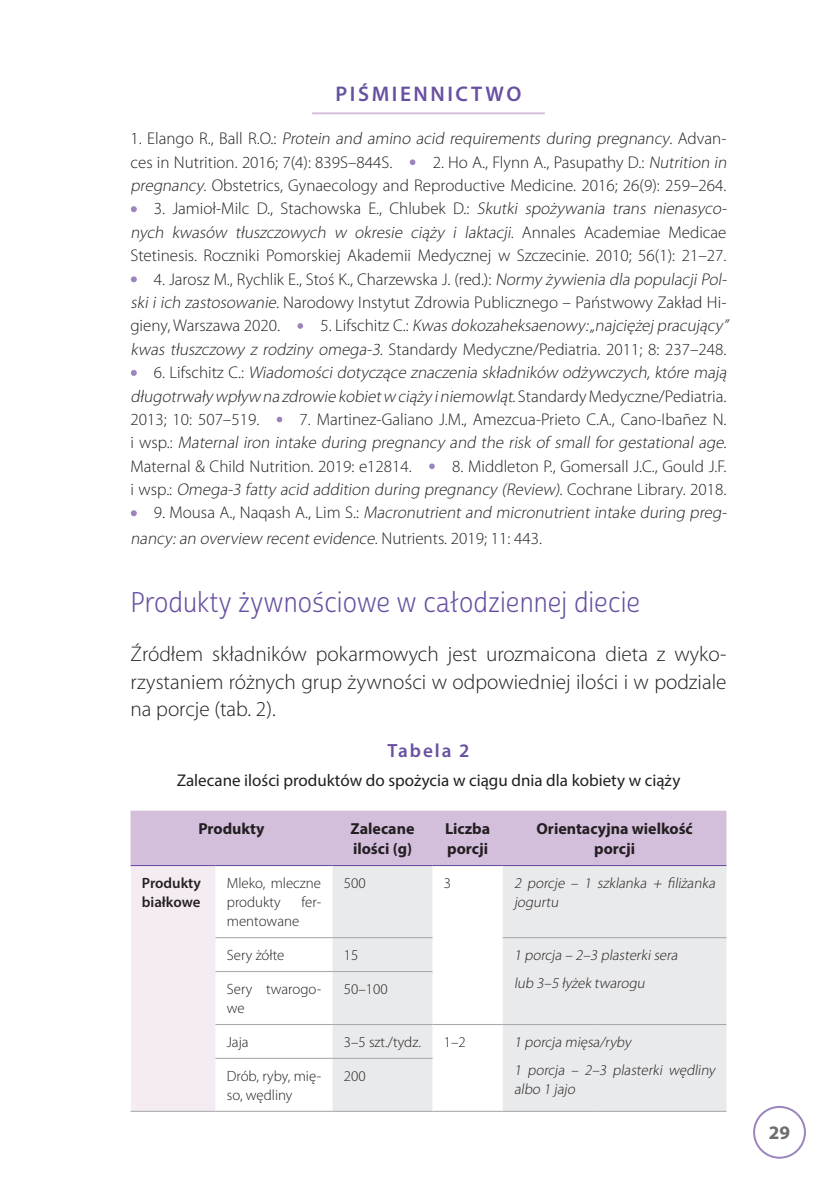
<style>
.page{position:relative;width:840px;height:1191px;background:#fff}
.page>*{position:absolute;margin:0;border:0;box-sizing:border-box;transform-origin:0 0}
.t1{font:27.6px "Cabrito Sans Con Boo";color:#6850a1}
.t2{font:300 21.2px/27.6px "Myriad Pro";color:#231f20;text-align:justify}
.t3{font:600 21.2px "Myriad Pro";letter-spacing:.12em;color:#6850a1}
.t4{font:600 19.2px "Myriad Pro";letter-spacing:.1em;color:#6850a1}
.t5{font:700 19.2px "Myriad Pro";color:#6c6d70}
.t6{font:300 17px/23.4px "Myriad Pro";color:#231f20}
.t7{font:italic 300 17px/23.4px "Myriad Pro";color:#231f20;text-align:right}
.t8{font:17px "Myriad Pro";color:#231f20}
.t9{font:700 16px/20.2px "Myriad Pro";color:#231f20}
.t10{font:italic 300 14.8px/27.6px "Myriad Pro";color:#231f20}
.t11{font:300 14.8px/19.2px "Myriad Pro";color:#231f20}
.t12{font:600 14.8px/19.2px "Myriad Pro";color:#231f20}
.s1{font-style:italic}
.s2{font-style:normal}
</style>
<div class="page">
<div style="left:752px;top:1106px;width:53px;height:52px;border:2px solid #9c85bd;border-radius:50%"></div>
<hr style="left:312px;top:112px;width:232px;height:2px;background:#d3bfdc">
<svg style="left:409px;top:159px;width:6px;height:6px"></svg>
<svg style="left:131px;top:206px;width:6px;height:6px"></svg>
<svg style="left:131px;top:276px;width:6px;height:6px"></svg>
<svg style="left:297px;top:323px;width:6px;height:6px"></svg>
<svg style="left:131px;top:370px;width:6px;height:6px"></svg>
<svg style="left:276px;top:417px;width:6px;height:5px"></svg>
<svg style="left:429px;top:463px;width:5px;height:6px"></svg>
<svg style="left:131px;top:510px;width:6px;height:6px"></svg>
<div style="left:130px;top:810px;width:596px;height:55px;background:#d3bfdc"></div>
<div style="left:130px;top:865px;width:85px;height:246px;background:#f4ebf3"></div>
<svg style="left:215px;top:866px;width:117px;height:193px"></svg>
<svg style="left:332px;top:866px;width:394px;height:244px;fill:#e9eaeb"></svg>
<hr style="left:215px;top:937px;width:117px;height:1px;background:#a8a9ad">
<hr style="left:332px;top:937px;width:100px;height:1px;background:#a8a9ad">
<hr style="left:502px;top:937px;width:92px;height:1px;background:#a8a9ad">
<hr style="left:594px;top:937px;width:132px;height:1px;background:#a8a9ad">
<hr style="left:215px;top:971px;width:117px;height:1px;background:#a8a9ad">
<hr style="left:332px;top:971px;width:100px;height:1px;background:#a8a9ad">
<hr style="left:215px;top:1024px;width:117px;height:1px;background:#a8a9ad">
<hr style="left:332px;top:1024px;width:100px;height:1px;background:#a8a9ad">
<hr style="left:432px;top:1024px;width:70px;height:1px;background:#a8a9ad">
<hr style="left:502px;top:1024px;width:92px;height:1px;background:#a8a9ad">
<hr style="left:594px;top:1024px;width:132px;height:1px;background:#a8a9ad">
<hr style="left:215px;top:1057px;width:117px;height:1px;background:#a8a9ad">
<hr style="left:332px;top:1057px;width:100px;height:1px;background:#a8a9ad">
<hr style="left:130px;top:1110px;width:85px;height:1px;background:#a8a9ad">
<hr style="left:215px;top:1110px;width:117px;height:1px;background:#a8a9ad">
<hr style="left:332px;top:1110px;width:100px;height:1px;background:#a8a9ad">
<hr style="left:432px;top:1110px;width:70px;height:1px;background:#a8a9ad">
<hr style="left:502px;top:1110px;width:92px;height:1px;background:#a8a9ad">
<hr style="left:594px;top:1110px;width:132px;height:1px;background:#a8a9ad">
<hr style="left:130px;top:865px;width:85px;height:1px;background:#6850a1">
<hr style="left:215px;top:865px;width:117px;height:1px;background:#6850a1">
<hr style="left:332px;top:865px;width:100px;height:1px;background:#6850a1">
<hr style="left:432px;top:865px;width:70px;height:1px;background:#6850a1">
<hr style="left:502px;top:865px;width:92px;height:1px;background:#6850a1">
<hr style="left:594px;top:865px;width:132px;height:1px;background:#6850a1">
<p class="t3" style="left:335px;top:80px;width:187px">PIŚMIENNICTWO</p>
<p class="t6" style="left:130px;top:127px;width:597px">1 . E l a n g o R ., B a l l R . O. : <span class="s1">Protein and amino acid requirements during pregnancy</span>. Ad va n - ces in Nutrition. 2016; 7(4): 839S–844S.</p>
<p class="t6" style="left:130px;top:151px;width:600px;text-align:right">2. Ho A., Flynn A., Pasupathy D.: <span class="s1">Nutrition in<br>pregnancy</span>. Obstetrics, Gynaecology and Reproductive Medicine. 2016; 26(9): 259–264.</p>
<p class="t6" style="left:130px;top:197px;width:600px;text-indent:23px">3. Jamioł-Milc D., Stachowska E., Chlubek D.: <span class="s1">Skutki spożywania trans nienasyco&shy;nych kwasów tłuszczowych w okresie ciąży i laktacji</span>. A n n a l e s Ac a d e m i a e M e d i c a e<br>Stetinesis. Roczniki Pomorskiej Akademii Medycznej w Szczecinie. 2010; 56(1): 21–27.</p>
<p class="t6" style="left:130px;top:267px;width:600px;text-indent:23px">4. Jarosz M., Rychlik E., Stoś K., Charzewska J. (red.): <span class="s1">Normy żywienia dla populacjiPol&shy;ski iich zastosowanie.</span> Narodowy Instytut Zdrowia Publicznego – Państwowy Zakład Hi&shy;gieny, Warszawa 2020.</p>
<p class="t7" style="left:320px;top:314px;width:412px"><span class="s2">5 . L i fs c h i tz C . :</span> Kwas dokozaheksaenowy:„najciężej pracujący”</p>
<p class="t6" style="left:130px;top:338px;width:597px"><span class="s1">kwas tłuszczowy z rodziny omega-3.</span> Standardy Medyczne/Pediatria. 2011; 8: 237–248.</p>
<p class="t7" style="left:154px;top:361px;width:577px"><span class="s2">6 . L i fs c h i t z C . :</span> Wiadomości dotyczące znaczenia składników odżywczych, które mają</p>
<p class="t7" style="left:130px;top:384px;width:597px">długotrwały wpływ na zdrowie kobietwciąży i niemowląt<span class="s2">. Sta n d a rd y M e d ycz n e/ Pe d i a t r i a .</span></p>
<p class="t6" style="left:130px;top:408px;width:130px">2013; 10: 507–519.</p>
<p class="t6" style="left:130px;top:408px;width:600px;text-indent:169px">7. Martinez-Galiano J.M., Amezcua-Prieto C.A., Cano-Ibañez N. i ws p . : <span class="s1">Maternal iron intake during pregnancy and the risk of small for gestational age.<br></span>Maternal &amp; Child Nutrition. 2019: e12814.</p>
<p class="t7" style="left:130px;top:454px;width:600px"><span class="s2">8. Middleton P., Gomersall J.C., Gould J.F.<br>i ws p . :</span> Omega-3 fatty acid addition during pregnancy (Review). <span class="s2">C o c h ra n e L i b ra ry. 2 0 1 8 .<br>9 . M o u s a A ., N a q a s h A ., L i m S . :</span> Macronutrient and micronutrient intake during preg-</p>
<p class="t7" style="left:130px;top:527px;width:412px">nancy:an overview recentevidence<span class="s2">. N u t r i e n t s . 2 0 1 9; 1 1 : 443 .</span></p>
<h1 class="t1" style="left:130px;top:585px;width:511px">Produkty żywnościowe w całodziennej diecie</h1>
<p class="t2" style="left:130px;top:640px;width:597px">Źródłem składników pokarmowych jest urozmaicona dieta z wyko&shy;rzystaniem różnych grup żywności w odpowiedniej ilości i w podziale na porcje (tab. 2).</p>
<p class="t4" style="left:387px;top:738px;width:83px">Tabela 2</p>
<p class="t8" style="left:176px;top:769px;width:505px">Zalecane ilości produktów do spożycia w ciągu dnia dla kobiety w ciąży</p>
<p class="t9" style="left:198px;top:818px;width:67px">Produkty</p>
<p class="t9" style="left:350px;top:818px;width:65px">Zalecane ilości (g)</p>
<p class="t9" style="left:445px;top:818px;width:47px">Liczba porcji</p>
<p class="t9" style="left:536px;top:818px;width:158px;text-align:center">Orientacyjna wielkość porcji</p>
<p class="t12" style="left:142px;top:873px;width:61px">Produkty białkowe</p>
<p class="t11" style="left:227px;top:873px;width:96px">Mleko, mleczne produkty</p>
<p class="t11" style="left:343px;top:873px;width:23px">500</p>
<p class="t11" style="left:443px;top:873px;width:9px">3</p>
<p class="t10" style="left:514px;top:873px;width:205px;line-height:19.2px">2 porcje – 1 szklanka + filiżanka jogurtu</p>
<p class="t11" style="left:301px;top:893px;width:21px">fer-</p>
<p class="t11" style="left:227px;top:912px;width:74px">mentowane</p>
<p class="t11" style="left:227px;top:946px;width:59px">Sery żółte</p>
<p class="t11" style="left:343px;top:946px;width:16px">15</p>
<p class="t10" style="left:514px;top:941px;width:168px">1 porcja – 2–3 plasterkisera lub 3–5 łyżek twarogu</p>
<p class="t11" style="left:227px;top:979px;width:96px">Sery twarogo&shy;we</p>
<p class="t11" style="left:343px;top:979px;width:45px">50–100</p>
<p class="t11" style="left:227px;top:1032px;width:23px">Jaja</p>
<p class="t11" style="left:343px;top:1032px;width:79px">3–5 szt./tydz.</p>
<p class="t11" style="left:443px;top:1032px;width:23px">1–2</p>
<p class="t10" style="left:514px;top:1028px;width:205px">1 porcja mięsa/ryby<br>1 porcja – 2–3 plasterki wędliny</p>
<p class="t10" style="left:514px;top:1075px;width:65px">albo 1 jajo</p>
<p class="t11" style="left:227px;top:1066px;width:96px">Drób, ryby, mię&shy;so, wędliny</p>
<p class="t11" style="left:343px;top:1066px;width:23px">200</p>
<p class="t5" style="left:768px;top:1120px;width:23px">29</p>
</div>
